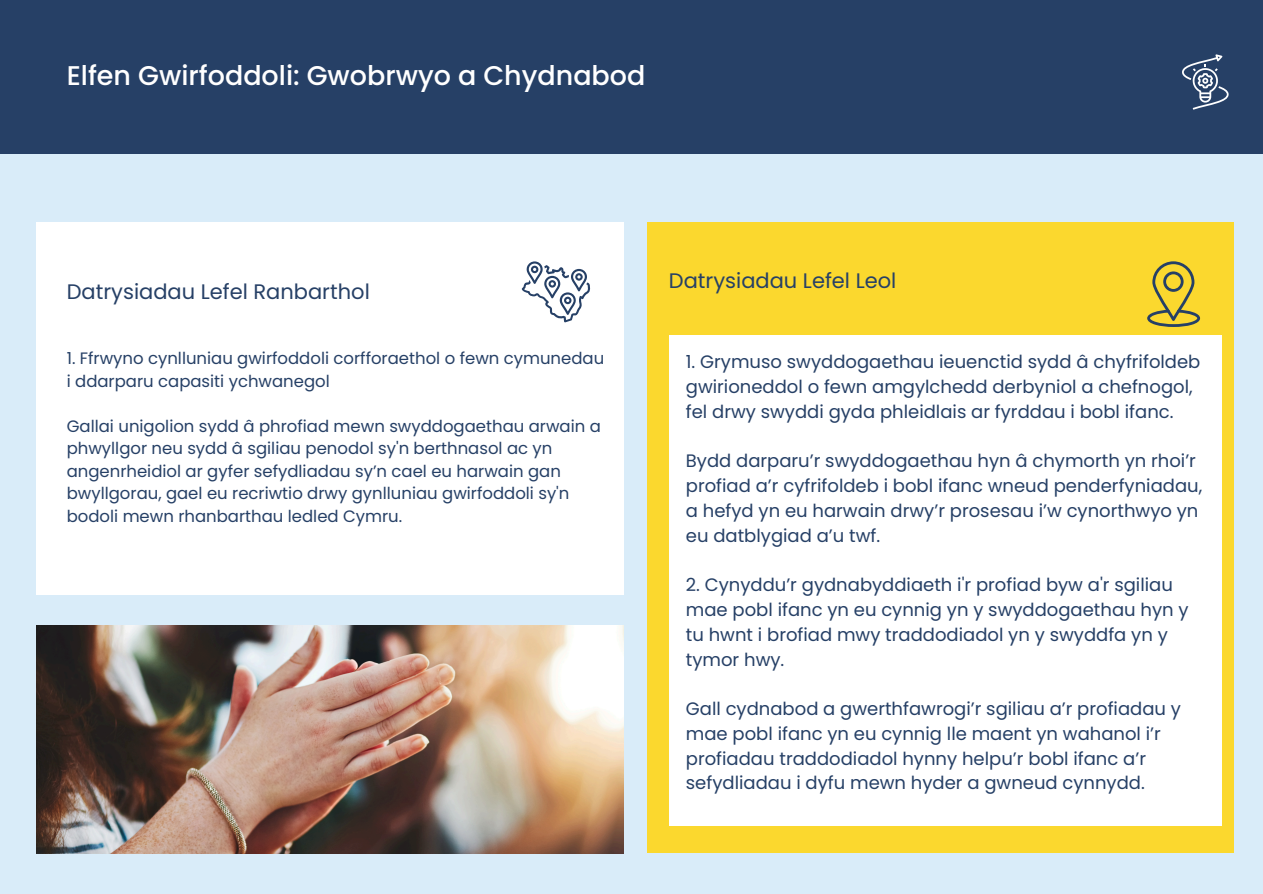
<style>
.page{position:relative;width:1263px;height:894px;background:#fff}
.page>*{position:absolute;margin:0;border:0;box-sizing:border-box;transform-origin:0 0}
.t1{font:500 27px "Poppins";color:#fff}
.t2{font:21px "Poppins";color:#264066}
.t3{font:18px/24.8px "Poppins";color:#264066}
.t4{font:16.5px/22.5px "Poppins";color:#264066}
</style>
<div class="page">
<div style="left:0;top:0;width:1263px;height:893px;background:#d9ecf9"></div>
<div style="left:0;top:0;width:1263px;height:154px;background:#264066"></div>
<div style="left:37px;top:222px;width:586px;height:372px;background:#fff"></div>
<img style="left:37px;top:625px;width:586px;height:228px">
<div style="left:647px;top:222px;width:587px;height:630px;background:#fbd82e"></div>
<svg style="left:1147px;top:261px;width:53px;height:65px"></svg>
<svg style="left:1182px;top:54px;width:46px;height:55px"></svg>
<div style="left:669px;top:335px;width:552px;height:490px;background:#fff"></div>
<svg style="left:522px;top:261px;width:68px;height:61px"></svg>
<p class="t1" style="left:67px;top:57px;width:580px">Elfen Gwirfoddoli: Gwobrwyo a Chydnabod</p>
<p class="t2" style="left:67px;top:276px;width:305px">Datrysiadau Lefel Ranbarthol</p>
<p class="t4" style="left:67px;top:347px;width:539px">1. Ffrwyno cynlluniau gwirfoddoli corfforaethol o fewn cymunedau i ddarparu capasiti ychwanegol</p>
<h2 class="t4" style="left:67px;top:414px;width:536px">Gallai unigolion sydd â phrofiad mewn swyddogaethau arwain a phwyllgor neu sydd â sgiliau penodol sy'n berthnasol ac yn angenrheidiol ar gyfer sefydliadau sy’n cael eu harwain gan bwyllgorau, gael eu recriwtio drwy gynlluniau gwirfoddoli sy'n bodoli mewn rhanbarthau ledled Cymru.</h2>
<p class="t2" style="left:669px;top:266px;width:229px">Datrysiadau Lefel Leol</p>
<p class="t3" style="left:686px;top:349px;width:516px">1. Grymuso swyddogaethau ieuenctid sydd â chyfrifoldeb gwirioneddol o fewn amgylchedd derbyniol a chefnogol, fel drwy swyddi gyda phleidlais ar fyrddau i bobl ifanc.</p>
<p class="t3" style="left:686px;top:448px;width:518px">Bydd darparu’r swyddogaethau hyn â chymorth yn rhoi’r profiad a’r cyfrifoldeb i bobl ifanc wneud penderfyniadau, a hefyd yn eu harwain drwy’r prosesau i’w cynorthwyo yn eu datblygiad a’u twf.</p>
<p class="t3" style="left:686px;top:572px;width:504px">2. Cynyddu’r gydnabyddiaeth i'r profiad byw a'r sgiliau mae pobl ifanc yn eu cynnig yn y swyddogaethau hyn y tu hwnt i brofiad mwy traddodiadol yn y swyddfa yn y tymor hwy.</p>
<h2 class="t3" style="left:686px;top:696px;width:497px">Gall cydnabod a gwerthfawrogi’r sgiliau a’r profiadau y mae pobl ifanc yn eu cynnig lle maent yn wahanol i’r profiadau traddodiadol hynny helpu’r bobl ifanc a’r sefydliadau i dyfu mewn hyder a gwneud cynnydd.</h2>
</div>
